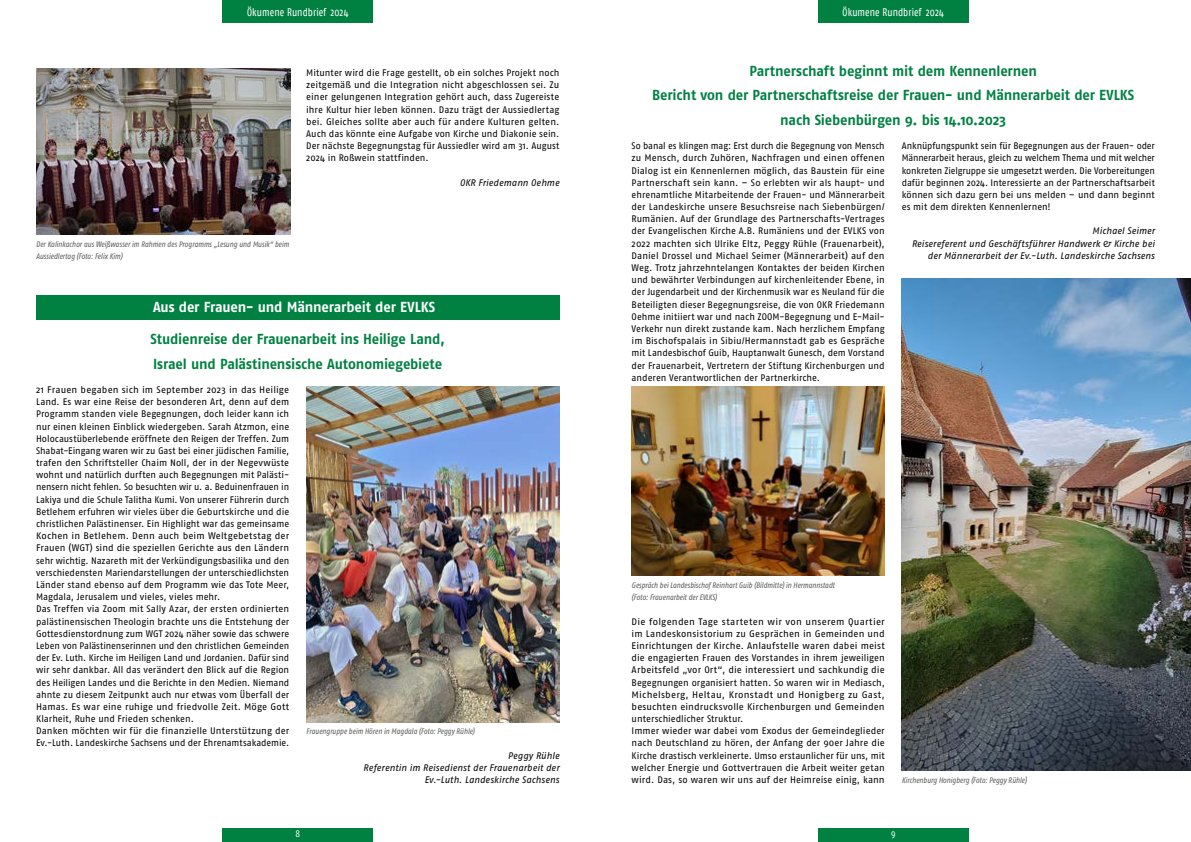
<style>
.page{position:relative;width:1191px;height:842px;background:#fff}
.page>*{position:absolute;margin:0;border:0;box-sizing:border-box;transform-origin:0 0}
.t1{font:700 14.5px/24.4px "Fago No";letter-spacing:-.015em;color:#008142;scale:.96 1}
.t2{font:700 14.5px "Fago No";letter-spacing:-.015em;color:#fff;scale:.96 1}
.t3{font:11px "Fago Co";letter-spacing:.01em;color:#fff;scale:.96 1}
.t4{font:10px "Fago Co";color:#fff;scale:.96 1}
.t5{font:9.5px/12.2px "Fago No";color:#000}
.t6{font:9.5px/12.2px "Fago No";color:#000;text-align:justify;scale:.95 1}
.t7{font:italic 9.5px/12.2px "Fago No";letter-spacing:.005em;color:#000;text-align:right}
.t8{font:italic 8px/12.2px "Fago Co";color:#565655}
</style>
<div class="page">
<div style="left:222px;top:828px;width:151px;height:14px;background:#008142"></div>
<div style="left:818px;top:828px;width:150px;height:14px;background:#008142"></div>
<div style="left:222px;top:0;width:151px;height:23px;background:#008142"></div>
<div style="left:818px;top:0;width:150px;height:23px;background:#008142"></div>
<img style="left:36px;top:68px;width:255px;height:166px">
<div style="left:36px;top:296px;width:524px;height:24px;background:#008142"></div>
<img style="left:306px;top:386px;width:253px;height:336px">
<img style="left:901px;top:278px;width:290px;height:493px">
<img style="left:631px;top:386px;width:253px;height:190px">
<p class="t3" style="left:247px;top:6px;width:107px">Ökumene Rundbrief 2024</p>
<p class="t3" style="left:842px;top:6px;width:107px">Ökumene Rundbrief 2024</p>
<p class="t5" style="left:306px;top:66px;width:255px;text-align:justify">Mitunter wird die Frage gestellt, ob ein solches Projekt noch zeitgemäß und die Integration nicht abgeschlossen sei. Zu einer gelungenen Integration gehört auch, dass Zugereiste ihre Kultur hier leben können. Dazu trägt der Aussiedlertag bei. Gleiches sollte aber auch für andere Kulturen gelten.<br>Auch das könnte eine Aufgabe von Kirche und Diakonie sein.<br>Der nächste Begegnungstag für Aussiedler wird am 31. August 2024 in Roßwein stattfinden.</p>
<p class="t7" style="left:460px;top:176px;width:101px">OKR Friedemann Oehme</p>
<p class="t8" style="left:36px;top:238px;width:254px">Der Kalinkachor aus Weißwasser im Rahmen des Programms „Lesung und Musik“ beim<br>Aussiedlertag (Foto: Felix Kim)</p>
<h1 class="t2" style="left:153px;top:299px;width:295px">Aus der Frauen- und Männerarbeit der EVLKS</h1>
<h1 class="t1" style="left:151px;top:327px;width:308px">Studienreise der Frauenarbeit ins Heilige Land,<br>Israel und Palästinensische Autonomiegebiete</h1>
<p class="t5" style="left:36px;top:383px;width:255px">21 Frauen begaben sich im September 2023 in das Heilige Land. Es war eine Reise der besonderen Art, denn auf dem Programm standen viele Begegnungen, doch leider kann ich nur einen kleinen Einblick wiedergeben. Sarah Atzmon, eine Holocaustüberlebende eröffnete den Reigen der Treffen. Zum Shabat-Eingang waren wir zu Gast bei einer jüdischen Familie, trafen den Schriftsteller Chaim Noll, der in der Negevwüste wohnt und natürlich durften auch Begegnungen mit Palästi&shy;nensern nicht fehlen. So besuchten wir u. a. Beduinenfrauen in Lakiya und die Schule Talitha Kumi. Von unserer Führerin durch Betlehem erfuhren wir vieles über die Geburtskirche und die christlichen Palästinenser. Ein Highlight war das gemeinsame Kochen in Betlehem. Denn auch beim Weltgebetstag der Frauen (WGT) sind die speziellen Gerichte aus den Ländern sehr wichtig. Nazareth mit der Verkündigungsbasilika und den verschiedensten Mariendarstellungen der unterschiedlichsten Länder stand ebenso auf dem Programm wie das Tote Meer, Magdala, Jerusalem und vieles, vieles mehr.<br>Das Treffen via Zoom mit Sally Azar, der ersten ordinierten palästinensischen Theologin brachte uns die Entstehung der Gottesdienstordnung zum WGT 2024 näher sowie das schwere Leben von Palästinenserinnen und den christlichen Gemeinden der Ev. Luth. Kirche im Heiligen Land und Jordanien. Dafür sind wir sehr dankbar. All das verändert den Blick auf die Region des Heiligen Landes und die Berichte in den Medien. Niemand ahnte zu diesem Zeitpunkt auch nur etwas vom Überfall der Hamas. Es war eine ruhige und friedvolle Zeit. Möge Gott Klarheit, Ruhe und Frieden schenken.<br>Danken möchten wir für die finanzielle Unterstützung der Ev.-Luth. Landeskirche Sachsens und der Ehrenamtsakademie.</p>
<p class="t7" style="left:363px;top:749px;width:197px">Peggy Rühle<br>Referentin im Reisedienst der Frauenarbeit der<br>Ev.-Luth. Landeskirche Sachsens</p>
<p class="t8" style="left:306px;top:725px;width:170px">Frauengruppe beim Hören in Magdala (Foto: Peggy Rühle)</p>
<h1 class="t1" style="left:652px;top:59px;width:504px;text-align:center">Partnerschaft beginnt mit dem Kennenlernen<br>Bericht von der Partnerschaftsreise der Frauen- und Männerarbeit der EVLKS nach Siebenbürgen 9. bis 14.10.2023</h1>
<p class="t6" style="left:631px;top:140px;width:268px">So banal es klingen mag: Erst durch die Begegnung von Mensch zu Mensch, durch Zuhören, Nachfragen und einen offenen Dialog ist ein Kennenlernen möglich, das Baustein für eine Partnerschaft sein kann. – So erlebten wir als haupt- und ehrenamtliche Mitarbeitende der Frauen- und Männerarbeit der Landeskirche unsere Besuchsreise nach Siebenbürgen/ Rumänien. Auf der Grundlage des Partnerschafts-Vertrages der Evangelischen Kirche A.B. Rumäniens und der EVLKS von 2022 machten sich Ulrike Eltz, Peggy Rühle (Frauenarbeit), Daniel Drossel und Michael Seimer (Männerarbeit) auf den Weg. Trotz jahrzehntelangen Kontaktes der beiden Kirchen und bewährter Verbindungen auf kirchenleitender Ebene, in der Jugendarbeit und der Kirchenmusik war es Neuland für die Beteiligten dieser Begegnungsreise, die von OKR Friedemann Oehme initiiert war und nach ZOOM-Begegnung und E-Mail-Verkehr nun direkt zustande kam. Nach herzlichem Empfang im Bischofspalais in Sibiu/Hermannstadt gab es Gespräche mit Landesbischof Guib, Hauptanwalt Gunesch, dem Vorstand der Frauenarbeit, Vertretern der Stiftung Kirchenburgen und anderen Verantwortlichen der Partnerkirche.</p>
<p class="t6" style="left:901px;top:140px;width:268px">Anknüpfungspunkt sein für Begegnungen aus der Frauen- oder Männerarbeit heraus, gleich zu welchem Thema und mit welcher konkreten Zielgruppe sie umgesetzt werden. Die Vorbereitungen dafür beginnen 2024. Interessierte an der Partnerschaftsarbeit können sich dazu gern bei uns melden – und dann beginnt es mit dem direkten Kennenlernen!</p>
<p class="t7" style="left:911px;top:225px;width:245px">Michael Seimer<br>Reisereferent und Geschäftsführer Handwerk &amp; Kirche bei der Männerarbeit der Ev.-Luth. Landeskirche Sachsens</p>
<p class="t8" style="left:631px;top:579px;width:205px">Gespräch bei Landesbischof Reinhart Guib (Bildmitte) in Hermannstadt (Foto: Frauenarbeit der EVLKS)</p>
<p class="t5" style="left:631px;top:615px;width:255px">Die folgenden Tage starteten wir von unserem Quartier im Landeskonsistorium zu Gesprächen in Gemeinden und Einrichtungen der Kirche. Anlaufstelle waren dabei meist die engagierten Frauen des Vorstandes in ihrem jeweiligen Arbeitsfeld „vor Ort“, die interessiert und sachkundig die Begegnungen organisiert hatten. So waren wir in Mediasch, Michelsberg, Heltau, Kronstadt und Honigberg zu Gast, besuchten eindrucksvolle Kirchenburgen und Gemeinden unterschiedlicher Struktur.<br>Immer wieder war dabei vom Exodus der Gemeindeglieder nach Deutschland zu hören, der Anfang der 90er Jahre die Kirche drastisch verkleinerte. Umso erstaunlicher für uns, mit welcher Energie und Gottvertrauen die Arbeit weiter getan wird. Das, so waren wir uns auf der Heimreise einig, kann</p>
<p class="t8" style="left:901px;top:774px;width:126px">Kirchenburg Honigberg (Foto: Peggy Rühle)</p>
<p class="t4" style="left:295px;top:827px;width:6px">8</p>
<p class="t4" style="left:891px;top:827px;width:6px">9</p>
</div>
